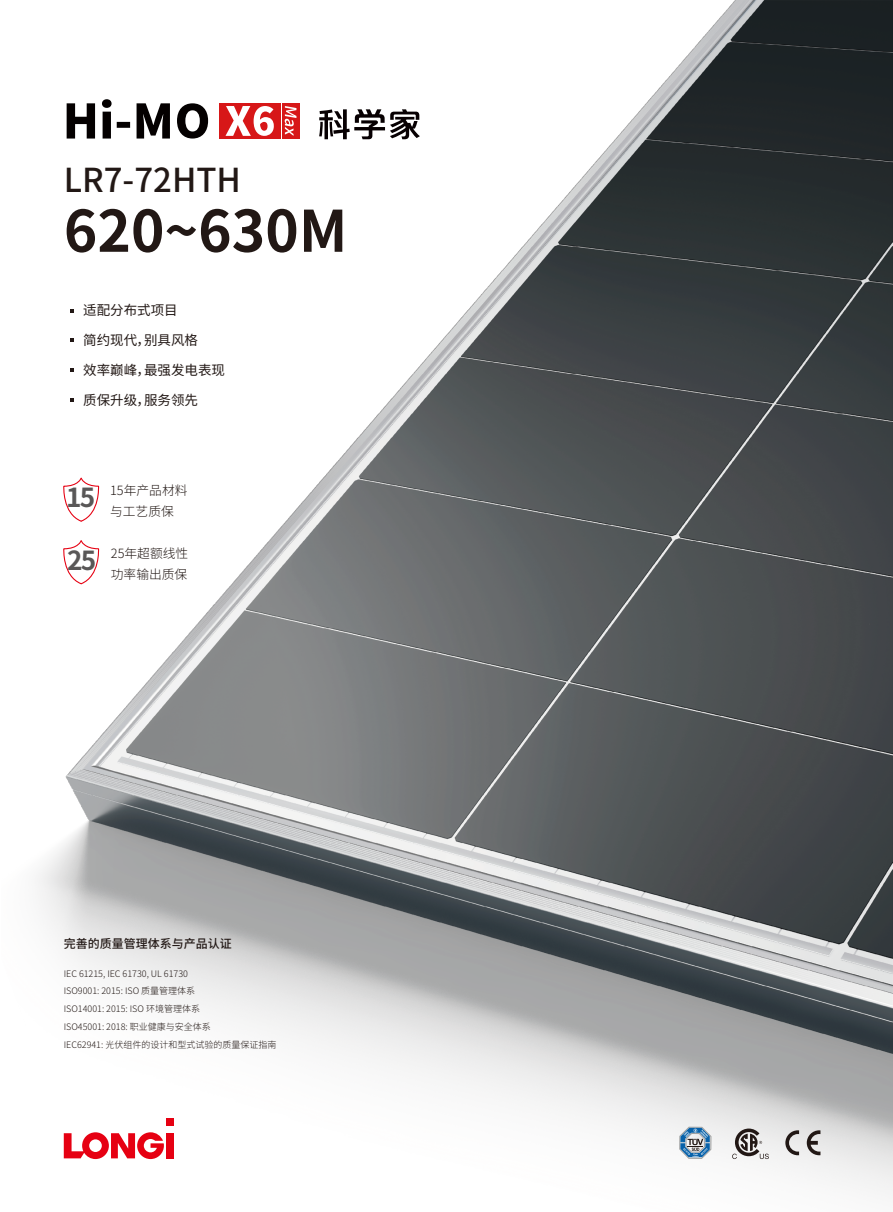
<style>
.page{position:relative;width:893px;height:1212px;background:#fff}
.page>*{position:absolute;margin:0;border:0;box-sizing:border-box;transform-origin:0 0}
.t1{font:700 57px "Source Han Sans CN";color:#221815}
.t2{font:500 33px "Source Han Sans CN";color:#221815}
.t3{font:700 26.25px "Source Han Sans CN";color:#595757}
.t4{font:13.5px "Source Han Sans CN";color:#221815}
.t5{font:300 12.75px/21.3px "Source Han Sans CN";color:#221815}
.t6{font:500 12px "Source Han Sans CN";color:#221815}
.t7{font:300 9px/17.9px "Source Han Sans CN";color:#221815}
.s1{font-weight:700;font-size:26.25px;color:#595757}
</style>
<div class="page">
<img style="left:37px;top:0;width:856px;height:1196px">
<svg style="left:679px;top:1126px;width:33px;height:33px"></svg>
<svg style="left:732px;top:1128px;width:37px;height:31px"></svg>
<svg style="left:785px;top:1130px;width:14px;height:25px"></svg>
<svg style="left:807px;top:1130px;width:13px;height:25px"></svg>
<svg style="left:64px;top:1132px;width:100px;height:27px"></svg>
<div style="left:167px;top:1117px;width:7px;height:8px;background:#e60012"></div>
<div style="left:167px;top:1133px;width:7px;height:26px;background:#e60012"></div>
<svg style="left:70px;top:309px;width:4px;height:3px"></svg>
<svg style="left:70px;top:338px;width:4px;height:3px"></svg>
<svg style="left:70px;top:368px;width:4px;height:4px"></svg>
<svg style="left:70px;top:398px;width:4px;height:4px"></svg>
<svg style="left:62px;top:477px;width:38px;height:45px"></svg>
<svg style="left:62px;top:540px;width:38px;height:45px"></svg>
<svg style="left:67px;top:103px;width:28px;height:36px"></svg>
<svg style="left:102px;top:99px;width:28px;height:40px"></svg>
<svg style="left:137px;top:103px;width:33px;height:36px"></svg>
<svg style="left:177px;top:103px;width:31px;height:36px"></svg>
<div style="left:282px;top:103px;width:17px;height:36px;background:#d71718"></div>
<div style="left:219px;top:103px;width:61px;height:36px;background:#d71718"></div>
<svg style="left:225px;top:106px;width:49px;height:30px"></svg>
<svg style="left:285px;top:106px;width:11px;height:30px"></svg>
<svg style="left:319px;top:109px;width:101px;height:30px"></svg>
<h2 class="t2" style="left:64px;top:163px;width:179px">LR7-72HTH</h2>
<h1 class="t1" style="left:64px;top:202px;width:285px">620~630M</h1>
<h3 class="t4" style="left:83px;top:303px;width:96px">适配分布式项目</h3>
<h3 class="t4" style="left:83px;top:333px;width:116px">简约现代，别具风格</h3>
<h3 class="t4" style="left:83px;top:363px;width:143px">效率巅峰，最强发电表现</h3>
<h3 class="t4" style="left:83px;top:393px;width:116px">质保升级，服务领先</h3>
<h3 class="t3" style="left:66px;top:484px;width:31px">15</h3>
<h3 class="t5" style="left:110px;top:479px;width:79px">15年产品材料与工艺质保</h3>
<h3 class="t5" style="left:67px;top:542px;width:122px;text-align:right"><span class="s1">25</span> 25年超额线性功率输出质保</h3>
<h3 class="t6" style="left:64px;top:937px;width:169px">完善的质量管理体系与产品认证</h3>
<p class="t7" style="left:64px;top:964px;width:214px">IEC 61215, IEC 61730, UL 61730<br>ISO9001: 2015: ISO 质量管理体系<br>ISO14001: 2015: ISO 环境管理体系<br>ISO45001: 2018: 职业健康与安全体系<br>IEC62941: 光伏组件的设计和型式试验的质量保证指南</p>
</div>
